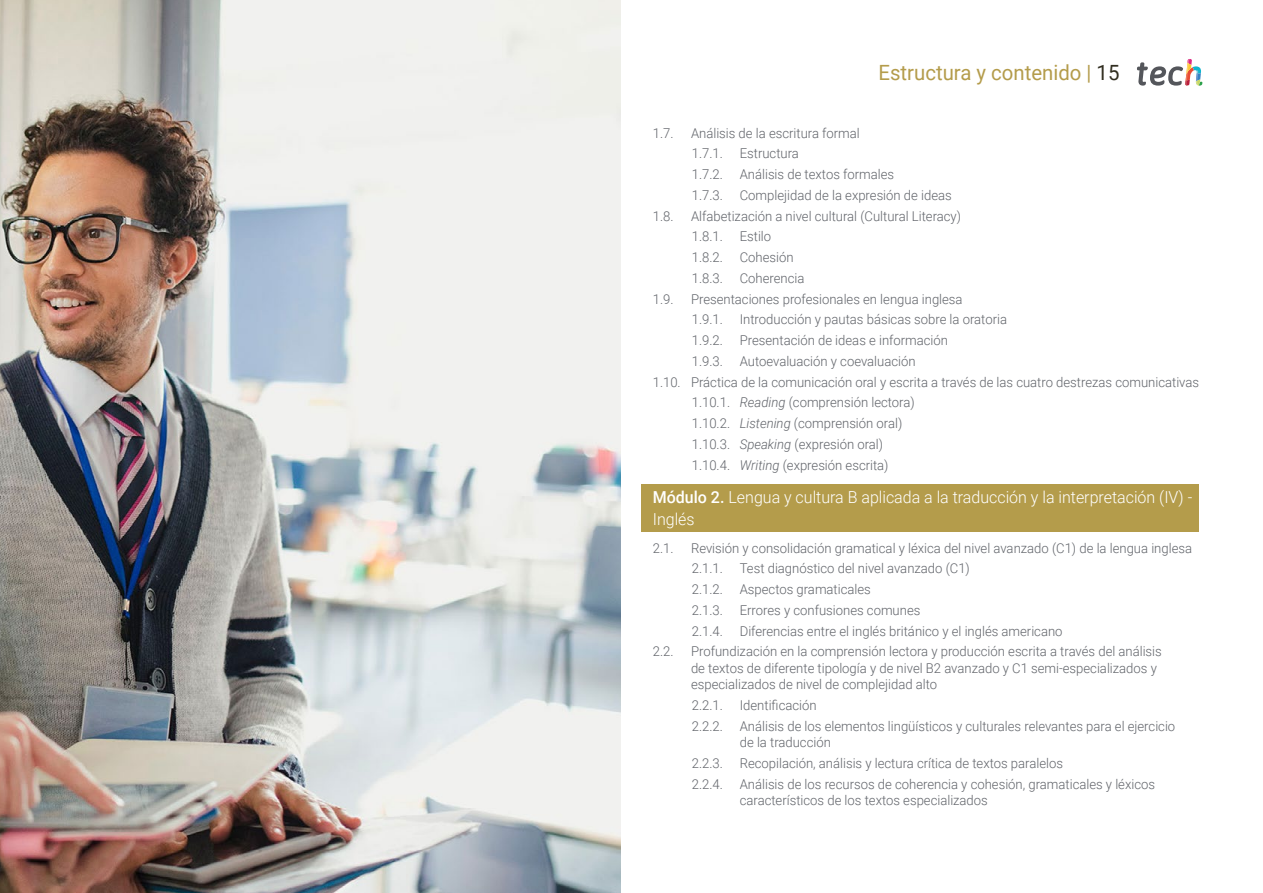
<style>
.page{position:relative;width:1263px;height:893px;background:#fff}
.page>*{position:absolute;margin:0;border:0;box-sizing:border-box;transform-origin:0 0}
.t1{font:21px "Roboto";color:#b49c4b}
.t2{font:300 16.5px/22.5px "Roboto";color:#fff}
.t3{font:300 13.5px/20.7px "Roboto";color:#61646a}
.s1{color:#312e20}
.s2{font-style:italic}
.s3{font-weight:500}
</style>
<div class="page">
<div style="left:642px;top:484px;width:557px;height:48px;background:#b49c4b"></div>
<svg style="left:1137px;top:59px;width:65px;height:27px"></svg>
<img style="left:0;top:0;width:621px;height:893px">
<h1 class="t1" style="left:878px;top:57px;width:242px">Estructura y contenido | <span class="s1">15</span></h1>
<p class="t3" style="left:653px;top:122px;width:22px">1.7.</p>
<p class="t3" style="left:691px;top:122px;width:262px">Análisis de la escritura formal<br>1.7.1. Estructura<br>1.7.2. Análisis de textos formales<br>1.7.3. Complejidad de la expresión de ideas</p>
<p class="t3" style="left:653px;top:205px;width:22px">1.8.</p>
<p class="t3" style="left:691px;top:205px;width:272px">Alfabetización a nivel cultural (Cultural Literacy)<br>1.8.1. Estilo<br>1.8.2. Cohesión<br>1.8.3. Coherencia</p>
<p class="t3" style="left:653px;top:288px;width:22px">1.9.</p>
<p class="t3" style="left:691px;top:288px;width:273px">Presentaciones profesionales en lengua inglesa</p>
<p class="t3" style="left:692px;top:309px;width:317px">1.9.1. Introducción y pautas básicas sobre la oratoria</p>
<p class="t3" style="left:692px;top:330px;width:258px">1.9.2. Presentación de ideas e información</p>
<p class="t3" style="left:692px;top:350px;width:225px">1.9.3. Autoevaluación y coevaluación</p>
<p class="t3" style="left:653px;top:371px;width:548px">1.10. Práctica de la comunicación oral y escrita a través de las cuatro destrezas comunicativas</p>
<p class="t3" style="left:692px;top:392px;width:224px">1.10.1. <span class="s2">Reading</span> (comprensión lectora)</p>
<p class="t3" style="left:692px;top:413px;width:212px">1.10.2. <span class="s2">Listening</span> (comprensión oral)</p>
<p class="t3" style="left:692px;top:433px;width:193px">1.10.3. <span class="s2">Speaking</span> (expresión oral)</p>
<p class="t3" style="left:692px;top:454px;width:198px">1.10.4. <span class="s2">Writing</span> (expresión escrita)</p>
<p class="t2" style="left:653px;top:485px;width:541px"><span class="s3">Módulo 2.</span> Lengua y cultura B aplicada a la traducción y la interpretación (IV) -<br>Inglés</p>
<p class="t3" style="left:653px;top:537px;width:22px">2.1.</p>
<p class="t3" style="left:691px;top:537px;width:503px">Revisión y consolidación gramatical y léxica del nivel avanzado (C1) de la lengua inglesa 2.1.1. Test diagnóstico del nivel avanzado (C1)<br>2.1.2. Aspectos gramaticales<br>2.1.3. Errores y confusiones comunes<br>2.1.4. Diferencias entre el inglés británico y el inglés americano</p>
<p class="t3" style="left:653px;top:641px;width:22px">2.2.</p>
<p class="t3" style="left:691px;top:643px;width:472px;line-height:16.5px">Profundización en la comprensión lectora y producción escrita a través del análisis de textos de diferente tipología y de nivel B2 avanzado y C1 semi-especializados y especializados de nivel de complejidad alto</p>
<p class="t3" style="left:692px;top:694px;width:485px">2.2.1. Identificación<br>2.2.2. Análisis de los elementos lingüísticos y culturales relevantes para el ejercicio</p>
<p class="t3" style="left:692px;top:732px;width:465px;text-indent:48px">de la traducción<br>2.2.3. Recopilación, análisis y lectura crítica de textos paralelos<br>2.2.4. Análisis de los recursos de coherencia y cohesión, gramaticales y léxicos</p>
<p class="t3" style="left:740px;top:790px;width:250px">característicos de los textos especializados</p>
</div>
